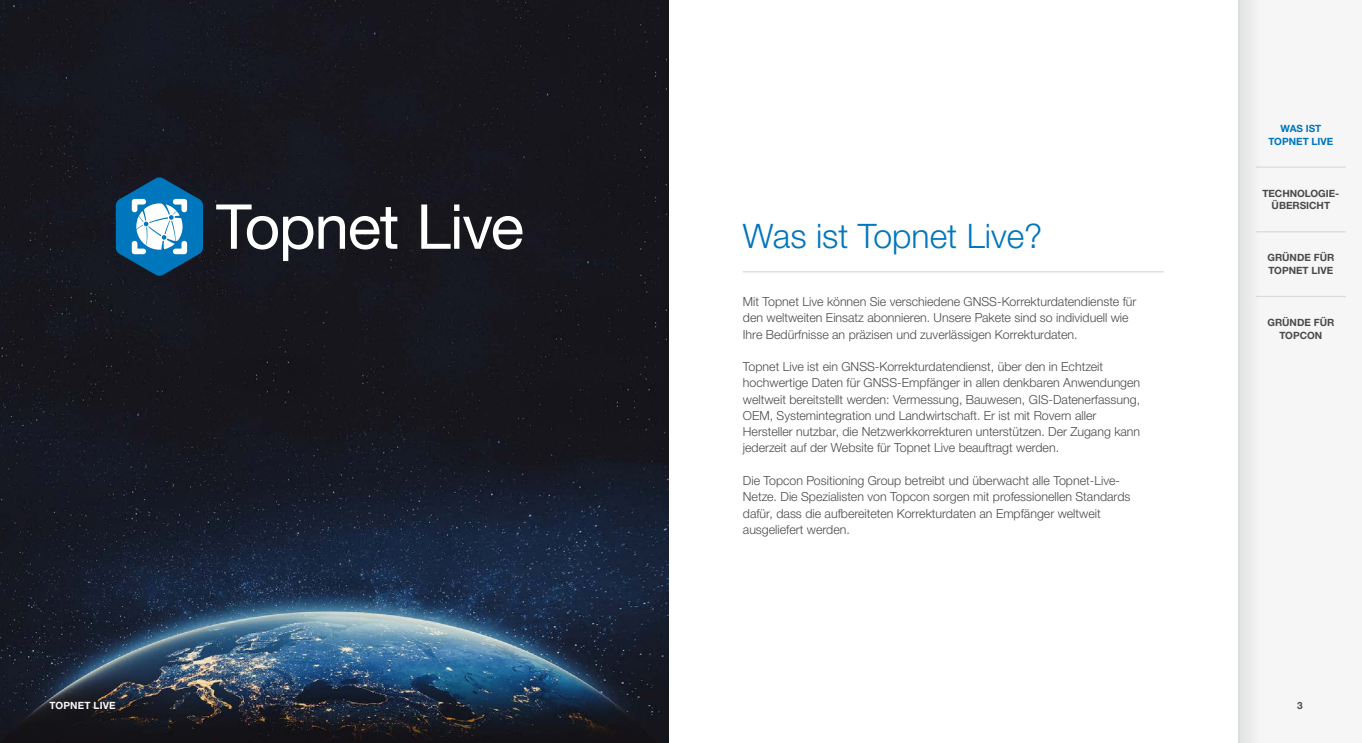
<style>
.page{position:relative;width:1362px;height:743px;background:#fff}
.page>*{position:absolute;margin:0;border:0;box-sizing:border-box;transform-origin:0 0}
.t1{font:300 33.75px "Helvetica Neue LTW1 G";color:#0076bd}
.t2{font:300 12.5px/16.2px "Helvetica Neue LTW1 G";color:#4b4b4d}
.t3{font:700 10px/12.5px "Helvetica Neue LTW1 G";color:#4b4b4d;text-align:center}
.t4{font:700 10px/12.5px "Helvetica Neue LTW1 G";color:#0076bd;text-align:center}
.t5{font:700 10px "Helvetica Neue LTW1 G";letter-spacing:.015em;color:#f6f6f6}
</style>
<div class="page">
<div style="left:1238px;top:0;width:123px;height:742px;background:#f6f6f6"></div>
<img style="left:0;top:0;width:668px;height:742px">
<hr style="left:742px;top:271px;width:421px;height:1px;background:#d9dadb">
<svg style="left:116px;top:177px;width:87px;height:99px"></svg>
<svg style="left:216px;top:204px;width:181px;height:57px"></svg>
<svg style="left:421px;top:204px;width:101px;height:45px"></svg>
<div style="left:1238px;top:0;width:24px;height:742px;background:linear-gradient(to right,#e0e1e1,#f6f6f6)"></div>
<hr style="left:1238px;top:0;width:1px;height:742px;background:#d9dadb">
<hr style="left:1255px;top:166px;width:90px;height:2px;background:#d9dadb">
<hr style="left:1255px;top:231px;width:90px;height:1px;background:#d9dadb">
<hr style="left:1255px;top:296px;width:90px;height:1px;background:#d9dadb">
<p class="t4" style="left:1268px;top:122px;width:66px">WAS IST<br>TOPNET LIVE</p>
<h1 class="t1" style="left:742px;top:215px;width:301px">Was ist Topnet Live?</h1>
<p class="t2" style="left:742px;top:293px;width:395px">Mit Topnet Live können Sie verschiedene GNSS-Korrekturdatendienste für den weltweiten Einsatz abonnieren. Unsere Pakete sind so individuell wie<br>Ihre Bedürfnisse an präzisen und zuverlässigen Korrekturdaten.</p>
<p class="t2" style="left:742px;top:358px;width:399px">Topnet Live ist ein GNSS-Korrekturdatendienst, über den in Echtzeit hochwertige Daten für GNSS-Empfänger in allen denkbaren Anwendungen weltweit bereitstellt werden: Vermessung, Bauwesen, GIS-Datenerfassung, OEM, Systemintegration und Landwirtschaft. Er ist mit Rovern aller Hersteller nutzbar, die Netzwerkkorrekturen unterstützen. Der Zugang kann jederzeit auf der Website für Topnet Live beauftragt werden.</p>
<p class="t2" style="left:742px;top:472px;width:389px">Die Topcon Positioning Group betreibt und überwacht alle Topnet-Live-Netze. Die Spezialisten von Topcon sorgen mit professionellen Standards dafür, dass die aufbereiteten Korrekturdaten an Empfänger weltweit ausgeliefert werden.</p>
<p class="t3" style="left:1262px;top:187px;width:78px">TECHNOLOGIE-<br>ÜBERSICHT</p>
<p class="t3" style="left:1267px;top:251px;width:68px;text-align:left">GRÜNDE FÜR<br>TOPNET LIVE</p>
<p class="t3" style="left:1267px;top:316px;width:68px">GRÜNDE FÜR<br>TOPCON</p>
<p class="t5" style="left:49px;top:699px;width:68px">TOPNET LIVE</p>
<p class="t3" style="left:1297px;top:699px;width:7px">3</p>
</div>
